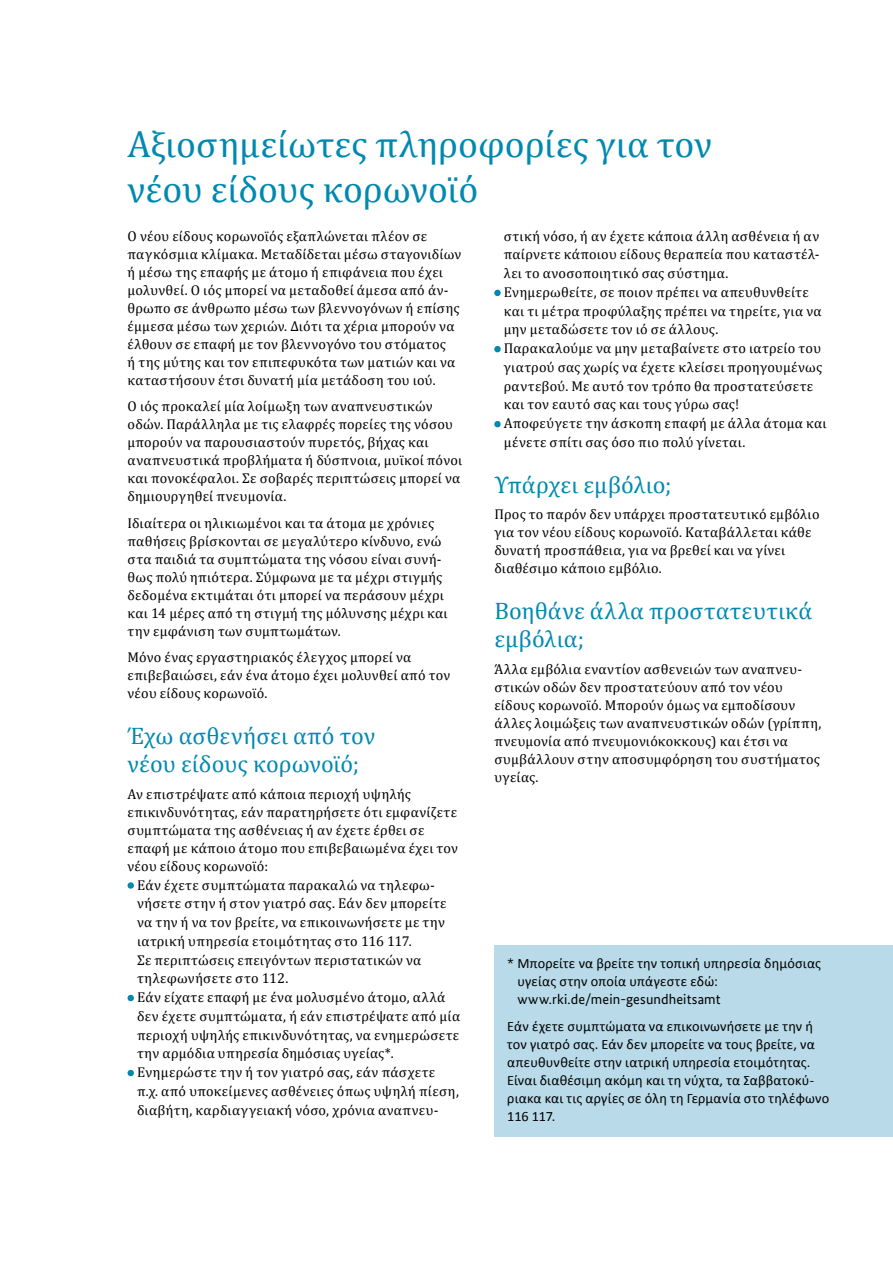
<style>
.page{position:relative;width:893px;height:1263px;background:#fff}
.page>*{position:absolute;margin:0;border:0;box-sizing:border-box;transform-origin:0 0}
.Head_2_BMG{font:37.5px/45px "Cambria";color:#0089b0}
.Head_3_BMG{font:24px/28.5px "Cambria";letter-spacing:.005em;color:#0089b0}
.Fließ_BMG{font:14.25px/18px "Cambria";letter-spacing:.02em;color:#000}
.Fließ_aufzählung_BMG{font:14.25px/18.8px "Cambria";letter-spacing:.02em;color:#000}
.Kasten_BMG{font:14.25px/18px "Calibri";letter-spacing:.01em;color:#000}
.s1{font-weight:700;color:#0089b0}
.s2{font-family:"Bundes Sans"}
</style>
<div class="page">
<div style="left:494px;top:945px;width:399px;height:191px;background:#b9dae8"></div>
<svg style="left:127px;top:882px;width:7px;height:7px"></svg>
<svg style="left:127px;top:994px;width:7px;height:8px"></svg>
<svg style="left:127px;top:1069px;width:7px;height:8px"></svg>
<svg style="left:494px;top:289px;width:7px;height:8px"></svg>
<svg style="left:494px;top:346px;width:7px;height:7px"></svg>
<svg style="left:494px;top:421px;width:7px;height:7px"></svg>
<h2 class="Head_2_BMG" style="left:128px;top:121px;width:586px">Αξιοσημείωτες πληροφορίες για τον νέου είδους κορωνοϊό</h2>
<p class="Fließ_BMG" style="left:128px;top:227px;width:335px">Ο νέου είδους κορωνοϊός εξαπλώνεται πλέον σε παγκόσμια κλίμακα. Μεταδίδεται μέσω σταγονιδίων ή μέσω της επαφής με άτομο ή επιφάνεια που έχει μολυνθεί. Ο ιός μπορεί να μεταδοθεί άμεσα από άν&shy;θρωπο σε άνθρωπο μέσω των βλεννογόνων ή επίσης έμμεσα μέσω των χεριών. Διότι τα χέρια μπορούν να έλθουν σε επαφή με τον βλεννογόνο του στόματος<br>ή της μύτης και τον επιπεφυκότα των ματιών και να καταστήσουν έτσι δυνατή μία μετάδοση του ιού.</p>
<p class="Fließ_BMG" style="left:128px;top:397px;width:336px">Ο ιός προκαλεί μία λοίμωξη των αναπνευστικών οδών. Παράλληλα με τις ελαφρές πορείες της νόσου μπορούν να παρουσιαστούν πυρετός, βήχας και αναπνευστικά προβλήματα ή δύσπνοια, μυϊκοί πόνοι και πονοκέφαλοι. Σε σοβαρές περιπτώσεις μπορεί να δημιουργηθεί πνευμονία.</p>
<p class="Fließ_BMG" style="left:128px;top:514px;width:322px">Ιδιαίτερα οι ηλικιωμένοι και τα άτομα με χρόνιες παθήσεις βρίσκονται σε μεγαλύτερο κίνδυνο, ενώ στα παιδιά τα συμπτώματα της νόσου είναι συνή&shy;θως πολύ ηπιότερα. Σύμφωνα με τα μέχρι στιγμής δεδομένα εκτιμάται ότι μπορεί να περάσουν μέχρι και 14 μέρες από τη στιγμή της μόλυνσης μέχρι και την εμφάνιση των συμπτωμάτων.</p>
<p class="Fließ_BMG" style="left:128px;top:648px;width:324px">Μόνο ένας εργαστηριακός έλεγχος μπορεί να επιβεβαιώσει, εάν ένα άτομο έχει μολυνθεί από τον νέου είδους κορωνοϊό.</p>
<h3 class="Head_3_BMG" style="left:128px;top:721px;width:249px">Έχω ασθενήσει από τον νέου είδους κορωνοϊό;</h3>
<p class="Fließ_BMG" style="left:128px;top:785px;width:332px">Αν επιστρέψατε από κάποια περιοχή υψηλής επικινδυνότητας, εάν παρατηρήσετε ότι εμφανίζετε συμπτώματα της ασθένειας ή αν έχετε έρθει σε επαφή με κάποιο άτομο που επιβεβαιωμένα έχει τον νέου είδους κορωνοϊό:</p>
<p class="Fließ_aufzählung_BMG" style="left:137px;top:875px;width:311px;text-indent:-9px"><span class="s1">•</span> Εάν έχετε συμπτώματα παρακαλώ να τηλεφω&shy;νήσετε στην ή στον γιατρό σας. Εάν δεν μπορείτε να την ή να τον βρείτε, να επικοινωνήσετε με την ιατρική υπηρεσία ετοιμότητας στο 116 117.<br>Σε περιπτώσεις επειγόντων περιστατικών να τηλεφωνήσετε στο 112.</p>
<p class="Fließ_aufzählung_BMG" style="left:137px;top:988px;width:325px;text-indent:-9px"><span class="s1">•</span> Εάν είχατε επαφή με ένα μολυσμένο άτομο, αλλά δεν έχετε συμπτώματα, ή εάν επιστρέψατε από μία περιοχή υψηλής επικινδυνότητας, να ενημερώσετε την αρμόδια υπηρεσία δημόσιας υγείας*.</p>
<p class="Fließ_aufzählung_BMG" style="left:137px;top:1063px;width:323px;text-indent:-9px"><span class="s1">•</span> Ενημερώστε την ή τον γιατρό σας, εάν πάσχετε π.χ. από υποκείμενες ασθένειες όπως υψηλή πίεση, διαβήτη, καρδιαγγειακή νόσο, χρόνια αναπνευ-</p>
<p class="Fließ_aufzählung_BMG" style="left:504px;top:226px;width:317px;text-align:justify">στική νόσο, ή αν έχετε κάποια άλλη ασθένεια ή αν παίρνετε κάποιου είδους θεραπεία που καταστέλ&shy;λει το ανοσοποιητικό σας σύστημα.</p>
<p class="Fließ_aufzählung_BMG" style="left:504px;top:283px;width:319px;text-indent:-9px"><span class="s1">•</span> Ενημερωθείτε, σε ποιον πρέπει να απευθυνθείτε και τι μέτρα προφύλαξης πρέπει να τηρείτε, για να μην μεταδώσετε τον ιό σε άλλους.</p>
<p class="Fließ_aufzählung_BMG" style="left:504px;top:339px;width:320px;text-indent:-9px"><span class="s1">•</span> Παρακαλούμε να μην μεταβαίνετε στο ιατρείο του γιατρού σας χωρίς να έχετε κλείσει προηγουμένως ραντεβού. Με αυτό τον τρόπο θα προστατεύσετε και τον εαυτό σας και τους γύρω σας!</p>
<p class="Fließ_aufzählung_BMG" style="left:504px;top:414px;width:324px;text-indent:-9px"><span class="s1">•</span> Αποφεύγετε την άσκοπη επαφή με άλλα άτομα και μένετε σπίτι σας όσο πιο πολύ γίνεται.</p>
<h3 class="Head_3_BMG" style="left:494px;top:470px;width:179px">Υπάρχει εμβόλιο;</h3>
<p class="Fließ_BMG" style="left:494px;top:505px;width:327px">Προς το παρόν δεν υπάρχει προστατευτικό εμβόλιο για τον νέου είδους κορωνοϊό. Καταβάλλεται κάθε δυνατή προσπάθεια, για να βρεθεί και να γίνει διαθέσιμο κάποιο εμβόλιο.</p>
<h3 class="Head_3_BMG" style="left:494px;top:596px;width:319px">Βοηθάνε άλλα προστατευτικά εμβόλια;</h3>
<p class="Fließ_BMG" style="left:494px;top:660px;width:329px">Άλλα εμβόλια εναντίον ασθενειών των αναπνευ&shy;στικών οδών δεν προστατεύουν από τον νέου είδους κορωνοϊό. Μπορούν όμως να εμποδίσουν άλλες λοιμώξεις των αναπνευστικών οδών (γρίππη, πνευμονία από πνευμονιόκοκκους) και έτσι να συμβάλλουν στην αποσυμφόρηση του συστήματος υγείας.</p>
<p class="Kasten_BMG" style="left:517px;top:955px;width:305px;text-indent:-10px"><span class="s2">*</span> Μπορείτε να βρείτε την τοπική υπηρεσία δημόσιας υγείας στην οποία υπάγεστε εδώ: <span class="s2">www.rki.de/mein-gesundheitsamt</span></p>
<p class="Kasten_BMG" style="left:507px;top:1017px;width:323px">Εάν έχετε συμπτώματα να επικοινωνήσετε με την ή τον γιατρό σας. Εάν δεν μπορείτε να τους βρείτε, να απευθυνθείτε στην ιατρική υπηρεσία ετοιμότητας.<br>Είναι διαθέσιμη ακόμη και τη νύχτα, τα Σαββατοκύ&shy;ριακα και τις αργίες σε όλη τη Γερμανία στο τηλέφωνο 116 117.</p>
</div>
